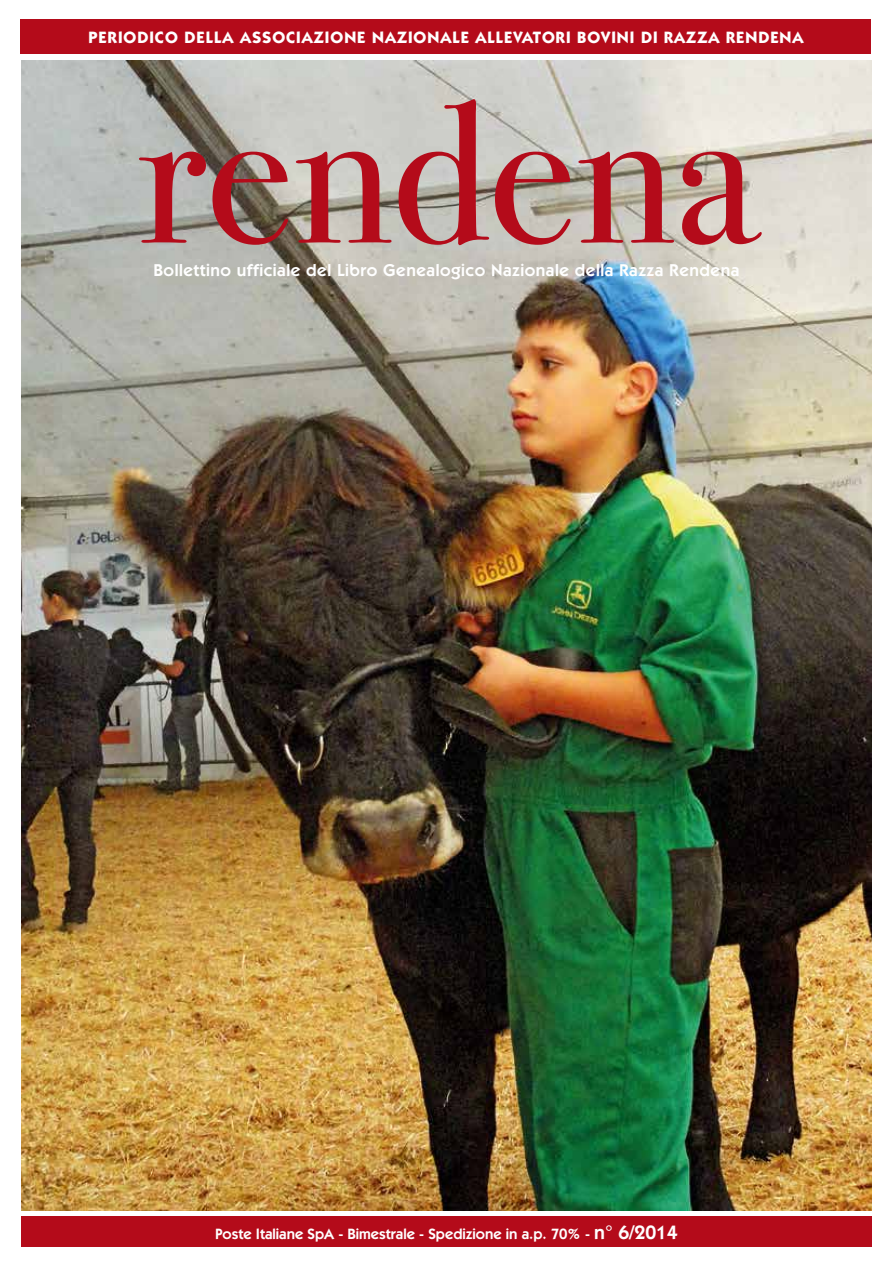
<style>
.page{position:relative;width:893px;height:1263px;background:#fff}
.page>*{position:absolute;margin:0;border:0;box-sizing:border-box;transform-origin:0 0}
.t1{font:202.5px "Bodoni Svty Two OSITCTT Book";color:#b40b1a}
.t2{font:600 17.25px "Itc Kabel";letter-spacing:.03em;color:#fff}
.t3{font:700 16.5px "Itc Kabel";letter-spacing:.06em;color:#fff}
.t4{font:600 15px "Itc Kabel";color:#fff}
.s1{font-size:19.5px}
</style>
<div class="page">
<div style="left:20px;top:20px;width:851px;height:34px;background:#b40b1a"></div>
<div style="left:21px;top:1216px;width:851px;height:31px;background:#b40b1a"></div>
<img style="left:21px;top:61px;width:851px;height:1149px">
<p class="t3" style="left:88px;top:28px;width:716px">PERIODICO DELLA ASSOCIAZIONE NAZIONALE ALLEVATORI BOVINI DI RAZZA RENDENA</p>
<h1 class="t1" style="left:138px;top:53px;width:619px">rendena</h1>
<p class="t2" style="left:154px;top:259px;width:587px">Bollettino ufficiale del Libro Genealogico Nazionale della Razza Rendena</p>
<p class="t4" style="left:215px;top:1224px;width:464px">Poste Italiane SpA - Bimestrale - Spedizione in a.p. 70% - <span class="s1">n° 6/2014</span></p>
</div>
